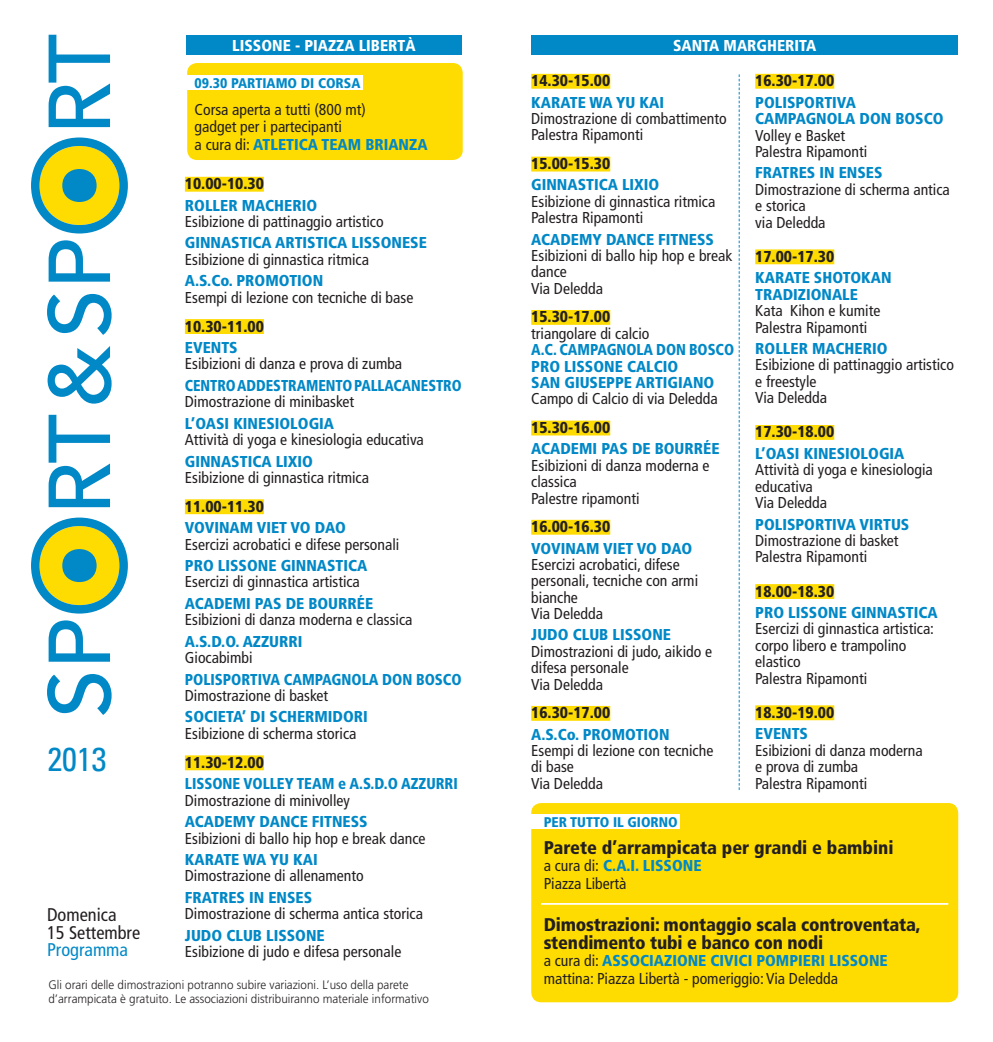
<style>
.page{position:relative;width:993px;height:1042px;background:#fff}
.page>*{position:absolute;margin:0;border:0;box-sizing:border-box;transform-origin:0 0}
.t1{font:condensed 33.25px "Univers";color:#0088c7}
.t2{font:900 condensed 18.38px/17.5px "Frutiger";letter-spacing:-.01em;color:#231f20}
.t3{font:condensed 18.38px/17.5px "Frutiger";color:#231f20}
.t4{font:condensed 18.38px "Frutiger";color:#0088c7}
.t5{font:condensed 15.75px/16.4px "Frutiger";color:#231f20}
.t6{font:900 condensed 15.75px/16.4px "Frutiger";color:#0088c7}
.t7{font:900 condensed 15.75px "Frutiger";color:#231f20}
.t8{font:900 condensed 15.75px "Frutiger";color:#0088c7;scale:.95 1}
.t9{font:900 condensed 15.75px/16.4px "Frutiger";color:#0088c7;scale:.94 1}
.t10{font:900 condensed 15.75px "Frutiger";color:#fff}
.t11{font:900 condensed 15.75px "Frutiger";color:#0088c7;scale:.92 1}
.t12{font:900 condensed 14px "Frutiger";color:#0088c7}
.t13{font:300 12.25px/14px "Frutiger";color:#231f20;scale:.95 1}
.s1{font-weight:900;color:#0088c7}
</style>
<div class="page">
<div style="left:531px;top:803px;width:426px;height:199px;background:#ffdc01;border-radius:10px"></div>
<div style="left:185px;top:177px;width:79px;height:15px;background:#ffdc01"></div>
<div style="left:185px;top:319px;width:79px;height:15px;background:#ffdc01"></div>
<div style="left:185px;top:499px;width:79px;height:15px;background:#ffdc01"></div>
<div style="left:185px;top:755px;width:79px;height:15px;background:#ffdc01"></div>
<svg style="left:31px;top:35px;width:97px;height:680px"></svg>
<div style="left:531px;top:35px;width:426px;height:20px;background:#0088c7"></div>
<div style="left:186px;top:35px;width:275px;height:20px;background:#0088c7"></div>
<svg style="left:738px;top:74px;width:1px;height:716px"></svg>
<div style="left:527px;top:814px;width:153px;height:14px;background:#fff"></div>
<hr style="left:541px;top:903px;width:406px;height:2px;background:#fff">
<div style="left:531px;top:74px;width:79px;height:15px;background:#ffdc01"></div>
<div style="left:531px;top:157px;width:79px;height:14px;background:#ffdc01"></div>
<div style="left:531px;top:310px;width:79px;height:15px;background:#ffdc01"></div>
<div style="left:531px;top:421px;width:79px;height:14px;background:#ffdc01"></div>
<div style="left:531px;top:520px;width:79px;height:15px;background:#ffdc01"></div>
<div style="left:531px;top:706px;width:79px;height:15px;background:#ffdc01"></div>
<div style="left:755px;top:74px;width:79px;height:15px;background:#ffdc01"></div>
<div style="left:755px;top:249px;width:79px;height:15px;background:#ffdc01"></div>
<div style="left:755px;top:425px;width:79px;height:15px;background:#ffdc01"></div>
<div style="left:755px;top:584px;width:79px;height:15px;background:#ffdc01"></div>
<div style="left:755px;top:705px;width:79px;height:15px;background:#ffdc01"></div>
<div style="left:187px;top:63px;width:275px;height:97px;background:#ffdc01;border-radius:10px"></div>
<div style="left:168px;top:75px;width:195px;height:15px;background:#fff"></div>
<p class="t10" style="left:232px;top:38px;width:185px">LISSONE - PIAZZA LIBERTÀ</p>
<p class="t10" style="left:672px;top:38px;width:145px">SANTA MARGHERITA</p>
<p class="t12" style="left:194px;top:78px;width:167px">09.30 PARTIAMO DI CORSA</p>
<p class="t5" style="left:194px;top:102px;width:234px;line-height:17.5px">Corsa aperta a tutti (800 mt)<br>gadget per i partecipanti<br>a cura di: <span class="s1">ATLETICA TEAM BRIANZA</span></p>
<p class="t7" style="left:185px;top:177px;width:80px">10.00-10.30</p>
<p class="t6" style="left:185px;top:198px;width:134px">ROLLER MACHERIO</p>
<p class="t5" style="left:185px;top:215px;width:200px">Esibizione di pattinaggio artistico</p>
<p class="t6" style="left:185px;top:236px;width:243px">GINNASTICA ARTISTICA LISSONESE</p>
<p class="t5" style="left:185px;top:252px;width:185px">Esibizione di ginnastica ritmica</p>
<p class="t6" style="left:185px;top:274px;width:140px">A.S.Co. PROMOTION</p>
<p class="t5" style="left:185px;top:290px;width:230px">Esempi di lezione con tecniche di base</p>
<p class="t7" style="left:185px;top:319px;width:80px">10.30-11.00</p>
<p class="t6" style="left:185px;top:340px;width:54px">EVENTS</p>
<p class="t5" style="left:185px;top:357px;width:219px">Esibizioni di danza e prova di zumba</p>
<p class="t11" style="left:185px;top:378px;width:302px">CENTRO ADDESTRAMENTO PALLACANESTRO</p>
<p class="t5" style="left:185px;top:395px;width:171px">Dimostrazione di minibasket</p>
<p class="t6" style="left:185px;top:416px;width:151px">L’OASI KINESIOLOGIA</p>
<p class="t5" style="left:185px;top:433px;width:240px">Attività di yoga e kinesiologia educativa</p>
<p class="t6" style="left:185px;top:454px;width:130px">GINNASTICA LIXIO</p>
<p class="t5" style="left:185px;top:470px;width:185px">Esibizione di ginnastica ritmica</p>
<p class="t7" style="left:185px;top:499px;width:80px">11.00-11.30</p>
<p class="t6" style="left:185px;top:521px;width:162px">VOVINAM VIET VO DAO</p>
<p class="t5" style="left:185px;top:537px;width:216px">Esercizi acrobatici e difese personali</p>
<p class="t6" style="left:185px;top:558px;width:184px">PRO LISSONE GINNASTICA</p>
<p class="t5" style="left:185px;top:575px;width:176px">Esercizi di ginnastica artistica</p>
<p class="t6" style="left:185px;top:596px;width:190px">ACADEMI PAS DE BOURRÉE</p>
<p class="t5" style="left:185px;top:613px;width:229px">Esibizioni di danza moderna e classica</p>
<p class="t6" style="left:185px;top:634px;width:119px">A.S.D.O. AZZURRI</p>
<p class="t5" style="left:185px;top:651px;width:69px">Giocabimbi</p>
<p class="t8" style="left:185px;top:672px;width:293px">POLISPORTIVA CAMPAGNOLA DON BOSCO</p>
<p class="t5" style="left:185px;top:688px;width:145px">Dimostrazione di basket</p>
<p class="t6" style="left:185px;top:710px;width:184px">SOCIETA’ DI SCHERMIDORI</p>
<p class="t5" style="left:185px;top:726px;width:173px">Esibizione di scherma storica</p>
<p class="t7" style="left:185px;top:755px;width:80px">11.30-12.00</p>
<p class="t8" style="left:185px;top:777px;width:289px">LISSONE VOLLEY TEAM e A.S.D.O AZZURRI</p>
<p class="t5" style="left:185px;top:793px;width:167px">Dimostrazione di minivolley</p>
<p class="t6" style="left:185px;top:814px;width:184px">ACADEMY DANCE FITNESS</p>
<p class="t5" style="left:185px;top:831px;width:242px">Esibizioni di ballo hip hop e break dance</p>
<p class="t6" style="left:185px;top:852px;width:134px">KARATE WA YU KAI</p>
<p class="t5" style="left:185px;top:869px;width:180px">Dimostrazione di allenamento</p>
<p class="t6" style="left:185px;top:890px;width:129px">FRATRES IN ENSES</p>
<p class="t5" style="left:185px;top:907px;width:239px">Dimostrazione di scherma antica storica</p>
<p class="t6" style="left:185px;top:928px;width:141px">JUDO CLUB LISSONE</p>
<p class="t5" style="left:185px;top:945px;width:218px">Esibizione di judo e difesa personale</p>
<h1 class="t1" style="left:47px;top:747px;width:61px">2013</h1>
<p class="t3" style="left:47px;top:907px;width:95px">Domenica<br>15 Settembre</p>
<p class="t4" style="left:47px;top:942px;width:82px">Programma</p>
<p class="t13" style="left:48px;top:978px;width:402px">Gli orari delle dimostrazioni potranno subire variazioni. L’uso della parete d’arrampicata è gratuito. Le associazioni distribuiranno materiale informativo</p>
<p class="t7" style="left:531px;top:74px;width:80px">14.30-15.00</p>
<p class="t6" style="left:531px;top:95px;width:134px">KARATE WA YU KAI</p>
<p class="t5" style="left:531px;top:111px;width:197px">Dimostrazione di combattimento<br>Palestra Ripamonti</p>
<p class="t7" style="left:531px;top:157px;width:80px">15.00-15.30</p>
<p class="t6" style="left:531px;top:178px;width:130px">GINNASTICA LIXIO</p>
<p class="t5" style="left:531px;top:194px;width:185px">Esibizione di ginnastica ritmica<br>Palestra Ripamonti</p>
<p class="t6" style="left:531px;top:232px;width:184px">ACADEMY DANCE FITNESS</p>
<p class="t5" style="left:531px;top:248px;width:203px">Esibizioni di ballo hip hop e break dance<br>Via Deledda</p>
<p class="t7" style="left:531px;top:310px;width:80px">15.30-17.00</p>
<p class="t5" style="left:531px;top:326px;width:120px">triangolare di calcio</p>
<p class="t9" style="left:531px;top:343px;width:217px">A.C. CAMPAGNOLA DON BOSCO<br>PRO LISSONE CALCIO<br>SAN GIUSEPPE ARTIGIANO</p>
<p class="t5" style="left:531px;top:392px;width:188px">Campo di Calcio di via Deledda</p>
<p class="t7" style="left:531px;top:421px;width:80px">15.30-16.00</p>
<p class="t6" style="left:531px;top:442px;width:190px">ACADEMI PAS DE BOURRÉE</p>
<p class="t5" style="left:531px;top:458px;width:180px">Esibizioni di danza moderna e classica<br>Palestre ripamonti</p>
<p class="t7" style="left:531px;top:520px;width:80px">16.00-16.30</p>
<p class="t6" style="left:531px;top:541px;width:162px">VOVINAM VIET VO DAO</p>
<p class="t5" style="left:531px;top:557px;width:168px">Esercizi acrobatici, difese personali, tecniche con armi bianche<br>Via Deledda</p>
<p class="t6" style="left:531px;top:628px;width:141px">JUDO CLUB LISSONE</p>
<p class="t5" style="left:531px;top:644px;width:182px">Dimostrazioni di judo, aikido e difesa personale<br>Via Deledda</p>
<p class="t7" style="left:531px;top:706px;width:80px">16.30-17.00</p>
<p class="t6" style="left:531px;top:727px;width:140px">A.S.Co. PROMOTION</p>
<p class="t5" style="left:531px;top:743px;width:183px">Esempi di lezione con tecniche di base<br>Via Deledda</p>
<p class="t7" style="left:755px;top:74px;width:80px">16.30-17.00</p>
<p class="t6" style="left:755px;top:95px;width:190px">POLISPORTIVA<br>CAMPAGNOLA DON BOSCO</p>
<p class="t5" style="left:755px;top:128px;width:113px">Volley e Basket<br>Palestra Ripamonti</p>
<p class="t6" style="left:755px;top:166px;width:129px">FRATRES IN ENSES</p>
<p class="t5" style="left:755px;top:182px;width:196px">Dimostrazione di scherma antica e storica<br>via Deledda</p>
<p class="t7" style="left:755px;top:250px;width:80px">17.00-17.30</p>
<p class="t6" style="left:755px;top:271px;width:138px">KARATE SHOTOKAN<br>TRADIZIONALE</p>
<p class="t5" style="left:755px;top:304px;width:127px">Kata Kihon e kumite<br>Palestra Ripamonti</p>
<p class="t6" style="left:755px;top:341px;width:134px">ROLLER MACHERIO</p>
<p class="t5" style="left:755px;top:358px;width:200px">Esibizione di pattinaggio artistico e freestyle<br>Via Deledda</p>
<p class="t7" style="left:755px;top:425px;width:80px">17.30-18.00</p>
<p class="t6" style="left:755px;top:446px;width:151px">L’OASI KINESIOLOGIA</p>
<p class="t5" style="left:755px;top:463px;width:179px">Attività di yoga e kinesiologia educativa<br>Via Deledda</p>
<p class="t6" style="left:755px;top:517px;width:156px">POLISPORTIVA VIRTUS</p>
<p class="t5" style="left:755px;top:533px;width:145px">Dimostrazione di basket<br>Palestra Ripamonti</p>
<p class="t7" style="left:755px;top:584px;width:80px">18.00-18.30</p>
<p class="t6" style="left:755px;top:605px;width:184px">PRO LISSONE GINNASTICA</p>
<p class="t5" style="left:755px;top:622px;width:180px">Esercizi di ginnastica artistica: corpo libero e trampolino elastico<br>Palestra Ripamonti</p>
<p class="t7" style="left:755px;top:705px;width:80px">18.30-19.00</p>
<p class="t6" style="left:755px;top:727px;width:54px">EVENTS</p>
<p class="t5" style="left:755px;top:743px;width:169px">Esibizioni di danza moderna e prova di zumba<br>Palestra Ripamonti</p>
<p class="t12" style="left:543px;top:815px;width:136px">PER TUTTO IL GIORNO</p>
<p class="t2" style="left:543px;top:840px;width:351px">Parete d’arrampicata per grandi e bambini</p>
<p class="t5" style="left:543px;top:858px;width:159px;line-height:17.5px">a cura di: <span class="s1">C.A.I. LISSONE<br></span>Piazza Libertà</p>
<p class="t2" style="left:543px;top:917px;width:378px">Dimostrazioni: montaggio scala controventata, stendimento tubi e banco con nodi</p>
<p class="t5" style="left:543px;top:953px;width:345px;line-height:17.5px">a cura di: <span class="s1">ASSOCIAZIONE CIVICI POMPIERI LISSONE </span>mattina: Piazza Libertà - pomeriggio: Via Deledda</p>
</div>
